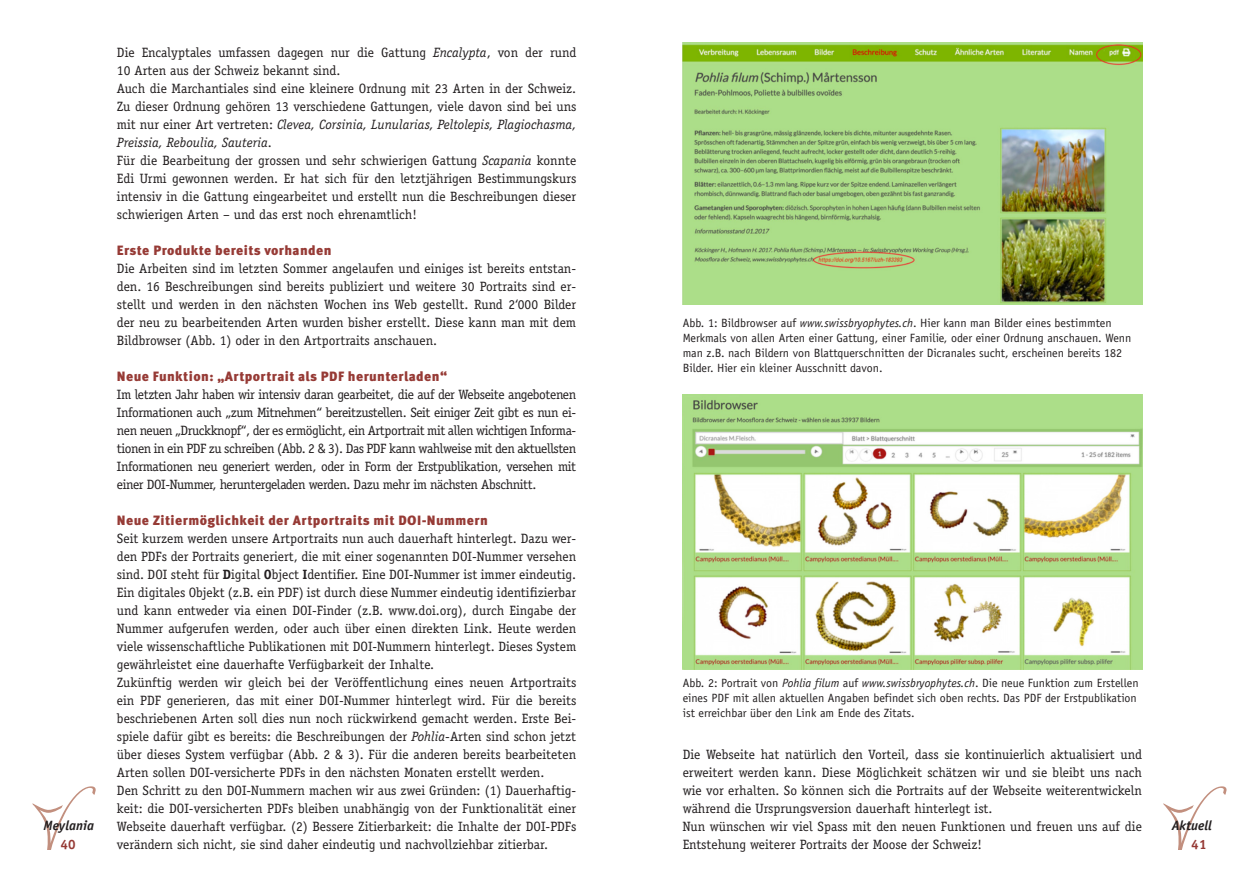
<style>
.page{position:relative;width:1259px;height:893px;background:#fff}
.page>*{position:absolute;margin:0;border:0;box-sizing:border-box;transform-origin:0 0}
.t1{font:13.5px/18px "Officina Serif";color:#231f20}
.t2{font:900 13.5px "Meta OT";letter-spacing:.03em;color:#963a35}
.t3{font:italic 700 13.5px "Officina Sans";color:#231f20}
.t4{font:700 13.5px "Officina Sans";color:#963a35}
.t5{font:12px/15px "Officina Sans";color:#231f20}
.s1{font-style:italic}
.s2{font-weight:700}
</style>
<div class="page">
<svg style="left:1163px;top:786px;width:63px;height:64px"></svg>
<svg style="left:32px;top:786px;width:64px;height:64px"></svg>
<img style="left:682px;top:43px;width:460px;height:261px">
<img style="left:682px;top:394px;width:460px;height:275px">
<p class="t1" style="left:117px;top:44px;width:461px">Die Encalyptales umfassen dagegen nur die Gattung <span class="s1">Encalypta</span>, von der rund 10 Arten aus der Schweiz bekannt sind.<br>Auch die Marchantiales sind eine kleinere Ordnung mit 23 Arten in der Schweiz.<br>Zu dieser Ordnung gehören 13 verschiedene Gattungen, viele davon sind bei uns mit nur einer Art vertreten: <span class="s1">Clevea, Corsinia, Lunularias, Peltolepis, Plagiochasma, Preissia, Reboulia, Sauteria</span>.<br>Für die Bearbeitung der grossen und sehr schwierigen Gattung <span class="s1">Scapania</span> konnte Edi Urmi gewonnen werden. Er hat sich für den letztjährigen Bestimmungskurs intensiv in die Gattung eingearbeitet und erstellt nun die Beschreibungen dieser schwierigen Arten – und das erst noch ehrenamtlich!</p>
<p class="t2" style="left:117px;top:242px;width:216px">Erste Produkte bereits vorhanden</p>
<p class="t1" style="left:117px;top:260px;width:461px;text-align:justify">Die Arbeiten sind im letzten Sommer angelaufen und einiges ist bereits entstan&shy;den. 16 Beschreibungen sind bereits publiziert und weitere 30 Portraits sind er&shy;stellt und werden in den nächsten Wochen ins Web gestellt. Rund 2‘000 Bilder der neu zu bearbeitenden Arten wurden bisher erstellt. Diese kann man mit dem Bildbrowser (Abb. 1) oder in den Artportraits anschauen.</p>
<p class="t2" style="left:117px;top:368px;width:332px">Neue Funktion: „Artportrait als PDF herunterladen“</p>
<p class="t1" style="left:117px;top:386px;width:461px;text-align:justify">Im letzten Jahr haben wir intensiv daran gearbeitet, die auf der Webseite angebotenen Informationen auch „zum Mitnehmen“ bereitzustellen. Seit einiger Zeit gibt es nun ei&shy;nen neuen „Druckknopf“, der es ermöglicht, ein Artportrait mit allen wichtigen Informa&shy;tionen in ein PDF zu schreiben (Abb. 2 &amp; 3). Das PDF kann wahlweise mit den aktuellsten Informationen neu generiert werden, oder in Form der Erstpublikation, versehen mit einer DOI-Nummer, heruntergeladen werden. Dazu mehr im nächsten Abschnitt.</p>
<p class="t2" style="left:117px;top:512px;width:372px">Neue Zitiermöglichkeit der Artportraits mit DOI-Nummern</p>
<p class="t1" style="left:117px;top:530px;width:461px">Seit kurzem werden unsere Artportraits nun auch dauerhaft hinterlegt. Dazu wer&shy;den PDFs der Portraits generiert, die mit einer sogenannten DOI-Nummer versehen sind. DOI steht für <span class="s2">D</span>igital <span class="s2">O</span>bject <span class="s2">I</span>dentifier. Eine DOI-Nummer ist immer eindeutig.<br>Ein digitales Objekt (z.B. ein PDF) ist durch diese Nummer eindeutig identifizierbar und kann entweder via einen DOI-Finder (z.B. www.doi.org), durch Eingabe der Nummer aufgerufen werden, oder auch über einen direkten Link. Heute werden viele wissenschaftliche Publikationen mit DOI-Nummern hinterlegt. Dieses System gewährleistet eine dauerhafte Verfügbarkeit der Inhalte.<br>Zukünftig werden wir gleich bei der Veröffentlichung eines neuen Artportraits ein PDF generieren, das mit einer DOI-Nummer hinterlegt wird. Für die bereits beschriebenen Arten soll dies nun noch rückwirkend gemacht werden. Erste Bei&shy;spiele dafür gibt es bereits: die Beschreibungen der <span class="s1">Pohlia</span>-Arten sind schon jetzt über dieses System verfügbar (Abb. 2 &amp; 3). Für die anderen bereits bearbeiteten Arten sollen DOI-versicherte PDFs in den nächsten Monaten erstellt werden.<br>Den Schritt zu den DOI-Nummern machen wir aus zwei Gründen: (1) Dauerhaftig&shy;keit: die DOI-versicherten PDFs bleiben unabhängig von der Funktionalität einer Webseite dauerhaft verfügbar. (2) Bessere Zitierbarkeit: die Inhalte der DOI-PDFs verändern sich nicht, sie sind daher eindeutig und nachvollziehbar zitierbar.</p>
<p class="t5" style="left:682px;top:316px;width:450px">Abb. 1: Bildbrowser auf <span class="s1">www.swissbryophytes.ch</span>. Hier kann man Bilder eines bestimmten Merkmals von allen Arten einer Gattung, einer Familie, oder einer Ordnung anschauen. Wenn man z.B. nach Bildern von Blattquerschnitten der Dicranales sucht, erscheinen bereits 182<br>Bilder. Hier ein kleiner Ausschnitt davon.</p>
<p class="t5" style="left:682px;top:676px;width:457px">Abb. 2: Portrait von <span class="s1">Pohlia filum</span> auf <span class="s1">www.swissbryophytes.ch</span>. Die neue Funktion zum Erstellen eines PDF mit allen aktuellen Angaben befindet sich oben rechts. Das PDF der Erstpublikation ist erreichbar über den Link am Ende des Zitats.</p>
<p class="t1" style="left:682px;top:746px;width:461px">Die Webseite hat natürlich den Vorteil, dass sie kontinuierlich aktualisiert und erweitert werden kann. Diese Möglichkeit schätzen wir und sie bleibt uns nach wie vor erhalten. So können sich die Portraits auf der Webseite weiterentwickeln während die Ursprungsversion dauerhaft hinterlegt ist.<br>Nun wünschen wir viel Spass mit den neuen Funktionen und freuen uns auf die Entstehung weiterer Portraits der Moose der Schweiz!</p>
<p class="t3" style="left:44px;top:817px;width:52px">Meylania</p>
<p class="t4" style="left:60px;top:836px;width:17px">40</p>
<p class="t4" style="left:1191px;top:836px;width:17px">41</p>
<p class="t3" style="left:1171px;top:818px;width:42px">Aktuell</p>
</div>
